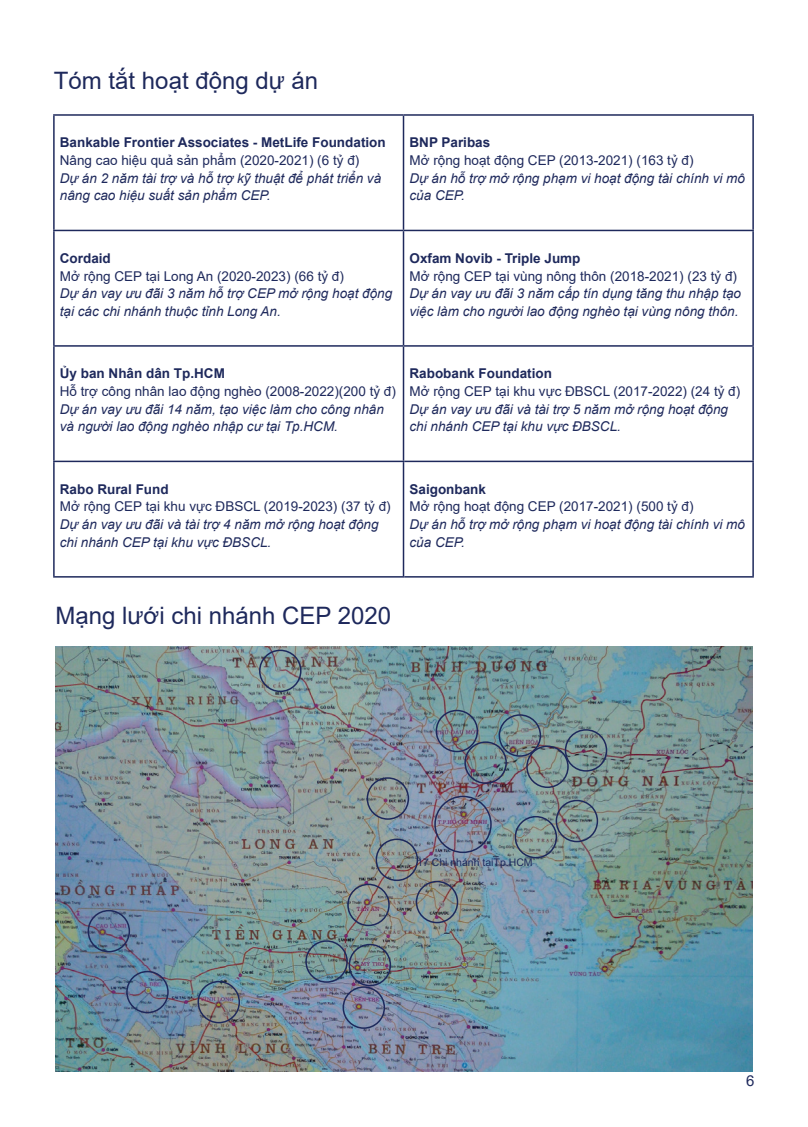
<style>
.page{position:relative;width:808px;height:1127px;background:#fff}
.page>*{position:absolute;margin:0;border:0;box-sizing:border-box;transform-origin:0 0}
.t1{font:24px "Arial";color:#1e295c}
.t2{font:15px "Arial";color:#1e295c}
.t3{font:italic 13.5px/17.5px "Arial";color:#1e295c}
.t4{font:13.5px "Arial";color:#1e295c}
.t5{font:700 13.5px "Arial";color:#1e295c}
.t6{font:10.5px "Arial";color:#1e295c}
</style>
<div class="page">
<img style="left:55px;top:646px;width:698px;height:425px">
<div style="left:88px;top:910px;width:42px;height:42px;border:2px solid #1e295c;border-radius:50%"></div>
<div style="left:499px;top:714px;width:42px;height:43px;border:2px solid #1e295c;border-radius:50%"></div>
<div style="left:436px;top:710px;width:42px;height:42px;border:2px solid #1e295c;border-radius:50%"></div>
<div style="left:556px;top:800px;width:42px;height:42px;border:2px solid #1e295c;border-radius:50%"></div>
<div style="left:367px;top:777px;width:42px;height:43px;border:2px solid #1e295c;border-radius:50%"></div>
<div style="left:349px;top:944px;width:42px;height:42px;border:2px solid #1e295c;border-radius:50%"></div>
<div style="left:434px;top:796px;width:58px;height:57px;border:2px solid #1e295c;border-radius:50%"></div>
<hr style="left:53px;top:231px;width:2px;height:114px;background:#1e295c">
<hr style="left:403px;top:231px;width:1px;height:114px;background:#1e295c">
<hr style="left:752px;top:231px;width:2px;height:114px;background:#1e295c">
<hr style="left:53px;top:347px;width:2px;height:114px;background:#1e295c">
<hr style="left:403px;top:347px;width:1px;height:114px;background:#1e295c">
<hr style="left:752px;top:347px;width:2px;height:114px;background:#1e295c">
<hr style="left:53px;top:116px;width:2px;height:114px;background:#1e295c">
<hr style="left:403px;top:116px;width:1px;height:114px;background:#1e295c">
<hr style="left:752px;top:116px;width:2px;height:114px;background:#1e295c">
<hr style="left:53px;top:230px;width:350px;height:1px;background:#1e295c">
<hr style="left:403px;top:230px;width:351px;height:1px;background:#1e295c">
<hr style="left:53px;top:114px;width:350px;height:2px;background:#1e295c">
<hr style="left:403px;top:114px;width:351px;height:2px;background:#1e295c">
<hr style="left:53px;top:345px;width:350px;height:2px;background:#1e295c">
<hr style="left:403px;top:345px;width:351px;height:2px;background:#1e295c">
<hr style="left:53px;top:461px;width:351px;height:1px;background:#1e295c">
<hr style="left:53px;top:462px;width:2px;height:114px;background:#1e295c">
<hr style="left:403px;top:462px;width:1px;height:114px;background:#1e295c">
<hr style="left:404px;top:461px;width:350px;height:1px;background:#1e295c">
<hr style="left:752px;top:462px;width:2px;height:114px;background:#1e295c">
<hr style="left:53px;top:576px;width:351px;height:1px;background:#1e295c">
<hr style="left:404px;top:576px;width:350px;height:1px;background:#1e295c">
<div style="left:347px;top:883px;width:43px;height:43px;border:2px solid #1e295c;border-radius:50%"></div>
<div style="left:565px;top:729px;width:42px;height:43px;border:2px solid #1e295c;border-radius:50%"></div>
<div style="left:515px;top:816px;width:42px;height:42px;border:2px solid #1e295c;border-radius:50%"></div>
<div style="left:126px;top:971px;width:43px;height:42px;border:2px solid #1e295c;border-radius:50%"></div>
<div style="left:416px;top:881px;width:42px;height:42px;border:2px solid #1e295c;border-radius:50%"></div>
<div style="left:343px;top:986px;width:42px;height:43px;border:2px solid #1e295c;border-radius:50%"></div>
<div style="left:464px;top:741px;width:43px;height:43px;border:2px solid #1e295c;border-radius:50%"></div>
<div style="left:259px;top:649px;width:42px;height:43px;border:2px solid #1e295c;border-radius:50%"></div>
<div style="left:197px;top:981px;width:43px;height:42px;border:2px solid #1e295c;border-radius:50%"></div>
<div style="left:305px;top:940px;width:43px;height:43px;border:2px solid #1e295c;border-radius:50%"></div>
<div style="left:376px;top:838px;width:42px;height:43px;border:2px solid #1e295c;border-radius:50%"></div>
<div style="left:526px;top:745px;width:43px;height:43px;border:2px solid #1e295c;border-radius:50%"></div>
<h1 class="t1" style="left:54px;top:64px;width:266px">Tóm tắt hoạt động dự án</h1>
<p class="t5" style="left:60px;top:133px;width:327px">Bankable Frontier Associates - MetLife Foundation</p>
<p class="t4" style="left:60px;top:151px;width:301px">Nâng cao hiệu quả sản phẩm (2020-2021) (6 tỷ đ)</p>
<p class="t3" style="left:60px;top:169px;width:323px">Dự án 2 năm tài trợ và hỗ trợ kỹ thuật để phát triển và nâng cao hiệu suất sản phẩm CEP.</p>
<p class="t5" style="left:409px;top:133px;width:82px">BNP Paribas</p>
<p class="t4" style="left:409px;top:151px;width:286px">Mở rộng hoạt động CEP (2013-2021) (163 tỷ đ)</p>
<p class="t3" style="left:409px;top:169px;width:337px">Dự án hỗ trợ mở rộng phạm vi hoạt động tài chính vi mô của CEP.</p>
<p class="t5" style="left:60px;top:249px;width:53px">Cordaid</p>
<p class="t4" style="left:60px;top:266px;width:286px">Mở rộng CEP tại Long An (2020-2023) (66 tỷ đ)</p>
<p class="t3" style="left:60px;top:285px;width:334px">Dự án vay ưu đãi 3 năm hỗ trợ CEP mở rộng hoạt động tại các chi nhánh thuộc tỉnh Long An.</p>
<p class="t5" style="left:409px;top:249px;width:173px">Oxfam Novib - Triple Jump</p>
<p class="t4" style="left:409px;top:266px;width:329px">Mở rộng CEP tại vùng nông thôn (2018-2021) (23 tỷ đ)</p>
<p class="t3" style="left:409px;top:285px;width:333px">Dự án vay ưu đãi 3 năm cấp tín dụng tăng thu nhập tạo việc làm cho người lao động nghèo tại vùng nông thôn.</p>
<p class="t5" style="left:60px;top:364px;width:167px">Ủy ban Nhân dân Tp.HCM</p>
<p class="t4" style="left:60px;top:382px;width:338px">Hỗ trợ công nhân lao động nghèo (2008-2022)(200 tỷ đ)</p>
<p class="t3" style="left:60px;top:400px;width:326px">Dự án vay ưu đãi 14 năm, tạo việc làm cho công nhân và người lao động nghèo nhập cư tại Tp.HCM.</p>
<p class="t5" style="left:409px;top:364px;width:144px">Rabobank Foundation</p>
<p class="t4" style="left:409px;top:382px;width:332px">Mở rộng CEP tại khu vực ĐBSCL (2017-2022) (24 tỷ đ)</p>
<p class="t3" style="left:409px;top:400px;width:320px">Dự án vay ưu đãi và tài trợ 5 năm mở rộng hoạt động chi nhánh CEP tại khu vực ĐBSCL.</p>
<p class="t5" style="left:60px;top:480px;width:110px">Rabo Rural Fund</p>
<p class="t4" style="left:60px;top:497px;width:332px">Mở rộng CEP tại khu vực ĐBSCL (2019-2023) (37 tỷ đ)</p>
<p class="t3" style="left:60px;top:516px;width:320px">Dự án vay ưu đãi và tài trợ 4 năm mở rộng hoạt động chi nhánh CEP tại khu vực ĐBSCL.</p>
<p class="t5" style="left:409px;top:480px;width:78px">Saigonbank</p>
<p class="t4" style="left:409px;top:497px;width:286px">Mở rộng hoạt động CEP (2017-2021) (500 tỷ đ)</p>
<p class="t3" style="left:409px;top:516px;width:337px">Dự án hỗ trợ mở rộng phạm vi hoạt động tài chính vi mô của CEP.</p>
<h1 class="t1" style="left:56px;top:599px;width:337px">Mạng lưới chi nhánh CEP 2020</h1>
<p class="t6" style="left:417px;top:855px;width:117px">17 Chi nhánh tạiTp.HCM</p>
<p class="t2" style="left:746px;top:1070px;width:10px">6</p>
</div>
